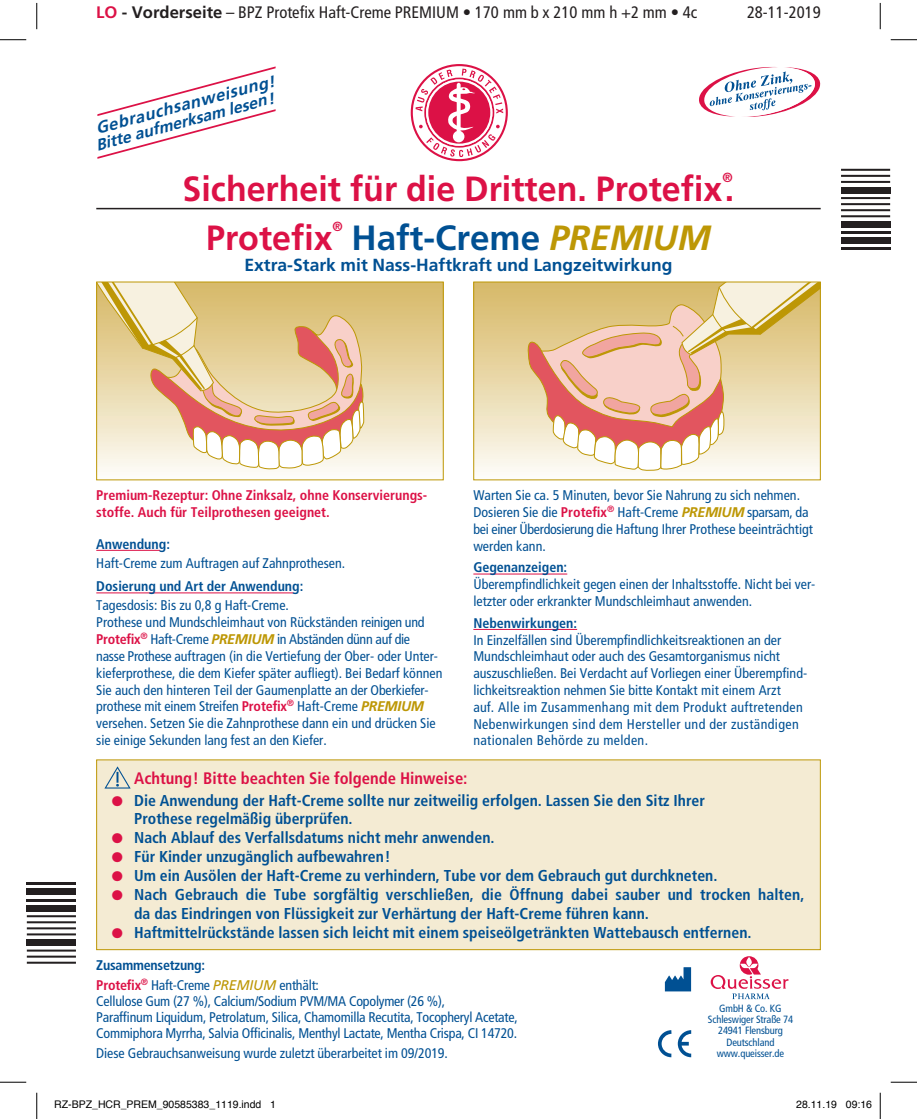
<style>
.page{position:relative;width:917px;height:1119px;background:#fff}
.page>*{position:absolute;margin:0;border:0;box-sizing:border-box;transform-origin:0 0}
.t1{font:700 35px "Frutiger";color:#dc1146}
.t2{font:700 35px "Frutiger";color:#005093}
.t3{font:700 17.5px "Frutiger";color:#005093}
.t4{font:condensed 16.62px "Frutiger";color:#231f20}
.t5{font:700 condensed 16.62px "Frutiger";color:#dc1146}
.t6{font:italic 700 16.62px "Frutiger";color:#005093}
.t7{font:italic 700 15.92px "Frutiger";color:#005093}
.t8{font:700 condensed 15.75px/18.9px "Frutiger";color:#005093}
.t9{font:condensed 14px/16.8px "Frutiger";color:#005093}
.t10{font:700 condensed 14px/16.8px "Frutiger";color:#dc1146}
.t11{font:700 condensed 14px "Frutiger";color:#005093}
.t12{font:700 13.3px "Frutiger";color:#dc1146}
.t13{font:condensed 10.5px/11.4px "Frutiger";letter-spacing:-.01em;color:#005093;text-align:center}
.t14{font:10.5px "Helvetica";color:#000}
.s1{font-weight:700;font-stretch:normal;color:#dc1146}
.s2{font-weight:700;font-stretch:normal}
.s3{font-size:15.92px}
.s4{font-style:italic;color:#bd9705}
.s5{font-weight:700;color:#dc1146}
.s6{font-weight:700;font-style:italic;font-stretch:normal;color:#bd9705}
.s7{color:#dc1146}
.s8{font-weight:700}
.s9{font-style:italic;font-stretch:normal;color:#bd9705}
</style>
<div class="page">
<svg style="left:710px;top:956px;width:79px;height:44px"></svg>
<img style="left:664px;top:967px;width:28px;height:25px">
<hr style="left:473px;top:573px;width:94px;height:1px;background:#dc1146">
<hr style="left:473px;top:628px;width:104px;height:1px;background:#dc1146">
<hr style="left:96px;top:549px;width:64px;height:1px;background:#dc1146">
<hr style="left:96px;top:592px;width:197px;height:1px;background:#dc1146">
<div style="left:97px;top:759px;width:723px;height:190px;background:#f4ebd3"></div>
<div style="left:474px;top:282px;width:346px;height:198px;background:linear-gradient(to bottom,#d6b764,#fdfbf5)"></div>
<svg style="left:526px;top:283px;width:293px;height:195px;background:#ebcaa9"></svg>
<div style="left:473px;top:281px;width:348px;height:199px;border:1px solid #bd9705"></div>
<div style="left:97px;top:282px;width:346px;height:198px;background:linear-gradient(to bottom,#d6b764,#fdfbf5)"></div>
<svg style="left:98px;top:283px;width:266px;height:189px;background:#e8caa2"></svg>
<div style="left:96px;top:281px;width:348px;height:199px;border:1px solid #bd9705"></div>
<svg style="left:97px;top:66px;width:179px;height:93px"></svg>
<div style="left:409px;top:62px;width:101px;height:101px;border:7px solid #fff;border-radius:50%"></div>
<svg style="left:412px;top:65px;width:95px;height:95px"></svg>
<hr style="left:96px;top:208px;width:725px;height:1px;background:#231f20">
<svg style="left:699px;top:67px;width:121px;height:50px"></svg>
<svg style="left:658px;top:1030px;width:13px;height:26px"></svg>
<svg style="left:678px;top:1030px;width:13px;height:26px"></svg>
<img style="left:105px;top:766px;width:26px;height:22px">
<hr style="left:841px;top:247px;width:49px;height:2px;background:#231f20">
<div style="left:841px;top:237px;width:49px;height:6px;background:#231f20"></div>
<hr style="left:841px;top:231px;width:49px;height:2px;background:#231f20">
<div style="left:841px;top:221px;width:49px;height:6px;background:#231f20"></div>
<hr style="left:841px;top:197px;width:49px;height:2px;background:#231f20">
<hr style="left:841px;top:203px;width:49px;height:2px;background:#231f20">
<hr style="left:841px;top:209px;width:49px;height:2px;background:#231f20">
<hr style="left:841px;top:215px;width:49px;height:2px;background:#231f20">
<div style="left:841px;top:187px;width:49px;height:6px;background:#231f20"></div>
<hr style="left:841px;top:169px;width:49px;height:2px;background:#231f20">
<hr style="left:841px;top:175px;width:49px;height:2px;background:#231f20">
<hr style="left:841px;top:181px;width:49px;height:2px;background:#231f20">
<hr style="left:27px;top:882px;width:49px;height:2px;background:#231f20">
<div style="left:27px;top:888px;width:49px;height:6px;background:#231f20"></div>
<hr style="left:27px;top:898px;width:49px;height:2px;background:#231f20">
<div style="left:27px;top:904px;width:49px;height:7px;background:#231f20"></div>
<hr style="left:27px;top:915px;width:49px;height:2px;background:#231f20">
<hr style="left:27px;top:921px;width:49px;height:2px;background:#231f20">
<hr style="left:27px;top:927px;width:49px;height:2px;background:#231f20">
<hr style="left:27px;top:933px;width:49px;height:2px;background:#231f20">
<div style="left:27px;top:939px;width:49px;height:6px;background:#231f20"></div>
<hr style="left:27px;top:949px;width:49px;height:2px;background:#231f20">
<hr style="left:27px;top:955px;width:49px;height:2px;background:#231f20">
<hr style="left:27px;top:961px;width:49px;height:2px;background:#231f20">
<svg style="left:0;top:39px;width:26px;height:1px"></svg>
<svg style="left:891px;top:39px;width:26px;height:1px"></svg>
<svg style="left:0;top:1081px;width:26px;height:1px"></svg>
<svg style="left:891px;top:1081px;width:26px;height:1px"></svg>
<svg style="left:36px;top:3px;width:1px;height:26px"></svg>
<svg style="left:36px;top:1092px;width:1px;height:26px"></svg>
<svg style="left:880px;top:3px;width:1px;height:26px"></svg>
<svg style="left:880px;top:1092px;width:1px;height:26px"></svg>
<p class="t4" style="left:96px;top:3px;width:602px"><span class="s1">LO</span> <span class="s2">- Vorderseite</span> – BPZ Protefix Haft-Creme PREMIUM • 170 mm b x 210 mm h +2 mm • 4c</p>
<p class="t4" style="left:747px;top:3px;width:75px">28-11-2019</p>
<p class="t6" style="left:93px;top:119px;width:186px;rotate:-15deg">Gebrauchsanweisung<span class="s3">!</span></p>
<p class="t7" style="left:94px;top:136px;width:185px;rotate:-15deg">Bitte aufmerksam lesen!</p>
<p class="t12" style="left:722px;top:169px;width:12px">®</p>
<h1 class="t1" style="left:183px;top:168px;width:553px">Sicherheit für die Dritten. Protefix.</h1>
<h1 class="t1" style="left:206px;top:217px;width:128px">Protefix</h1>
<p class="t12" style="left:333px;top:218px;width:12px">®</p>
<h1 class="t2" style="left:351px;top:217px;width:361px">Haft-Creme <span class="s4">PREMIUM</span></h1>
<p class="t3" style="left:244px;top:255px;width:429px">Extra-Stark mit Nass-Haftkraft und Langzeitwirkung</p>
<p class="t10" style="left:96px;top:486px;width:333px">Premium-Rezeptur: Ohne Zinksalz, ohne Konservierungs&shy;stoffe. Auch für Teilprothesen geeignet.</p>
<p class="t11" style="left:96px;top:535px;width:75px">Anwendung:</p>
<p class="t9" style="left:96px;top:554px;width:250px">Haft-Creme zum Auftragen auf Zahnprothesen.</p>
<p class="t11" style="left:96px;top:578px;width:209px">Dosierung und Art der Anwendung:</p>
<p class="t9" style="left:96px;top:597px;width:348px">Tagesdosis: Bis zu 0,8 g Haft-Creme.<br>Prothese und Mundschleimhaut von Rückständen reinigen und <span class="s5">Protefix</span><sup>®</sup> Haft-Creme <span class="s6">PREMIUM</span> in Abständen dünn auf die<br>nasse Prothese auftragen (in die Vertiefung der Ober- oder Unter&shy;kieferprothese, die dem Kiefer später aufliegt). Bei Bedarf können Sie auch den hinteren Teil der Gaumenplatte an der Oberkiefer&shy;prothese mit einem Streifen <span class="s5">Protefix</span><sup>®</sup> Haft-Creme <span class="s6">PREMIUM </span>versehen. Setzen Sie die Zahnprothese dann ein und drücken Sie sie einige Sekunden lang fest an den Kiefer.</p>
<p class="t5" style="left:134px;top:768px;width:335px">Achtung! Bitte beachten Sie folgende Hinweise:</p>
<p class="t8" style="left:134px;top:790px;width:572px;text-indent:-22px"><span class="s7">●</span> Die Anwendung der Haft-Creme sollte nur zeitweilig erfolgen. Lassen Sie den Sitz Ihrer<br>Prothese regelmäßig überprüfen.</p>
<p class="t8" style="left:112px;top:828px;width:384px"><span class="s7">●</span> Nach Ablauf des Verfallsdatums nicht mehr anwenden.</p>
<p class="t8" style="left:112px;top:847px;width:280px"><span class="s7">●</span> Für Kinder unzugänglich aufbewahren!</p>
<p class="t8" style="left:112px;top:866px;width:607px"><span class="s7">●</span> Um ein Ausölen der Haft-Creme zu verhindern, Tube vor dem Gebrauch gut durchkneten.</p>
<p class="t8" style="left:134px;top:885px;width:672px;text-indent:-22px"><span class="s7">●</span> Nach Gebrauch die Tube sorgfältig verschließen, die Öffnung dabei sauber und trocken halten, da das Eindringen von Flüssigkeit zur Verhärtung der Haft-Creme führen kann.</p>
<p class="t8" style="left:112px;top:922px;width:641px"><span class="s7">●</span> Haftmittelrückstände lassen sich leicht mit einem speiseölgetränkten Wattebausch entfernen.</p>
<p class="t9" style="left:473px;top:487px;width:341px">Warten Sie ca. 5 Minuten, bevor Sie Nahrung zu sich nehmen.<br>Dosieren Sie die <span class="s5">Protefix</span><sup>®</sup> Haft-Creme <span class="s6">PREMIUM</span> sparsam, da bei einer Überdosierung die Haftung Ihrer Prothese beeinträchtigt werden kann.</p>
<p class="t11" style="left:473px;top:559px;width:95px">Gegenanzeigen:</p>
<p class="t9" style="left:473px;top:576px;width:343px">Überempfindlichkeit gegen einen der Inhaltsstoffe. Nicht bei ver&shy;letzter oder erkrankter Mundschleimhaut anwenden.</p>
<p class="t11" style="left:473px;top:614px;width:105px">Nebenwirkungen:</p>
<p class="t9" style="left:473px;top:631px;width:335px">In Einzelfällen sind Überempfindlichkeitsreaktionen an der Mundschleimhaut oder auch des Gesamtorganismus nicht auszuschließen. Bei Verdacht auf Vorliegen einer Überempfind&shy;lichkeitsreaktion nehmen Sie bitte Kontakt mit einem Arzt<br>auf. Alle im Zusammenhang mit dem Produkt auftretenden Nebenwirkungen sind dem Hersteller und der zuständigen nationalen Behörde zu melden.</p>
<p class="t9" style="left:96px;top:954px;width:224px;line-height:20.7px"><span class="s8">Zusammensetzung:<br></span><span class="s5">Protefix</span><sup>®</sup> Haft-Creme <span class="s9">PREMIUM</span> enthält:</p>
<p class="t9" style="left:96px;top:993px;width:423px;line-height:15.8px">Cellulose Gum (27 %), Calcium/Sodium PVM/MA Copolymer (26 %),<br>Paraffinum Liquidum, Petrolatum, Silica, Chamomilla Recutita, Tocopheryl Acetate,<br>Commiphora Myrrha, Salvia Officinalis, Menthyl Lactate, Mentha Crispa, CI 14720.</p>
<p class="t9" style="left:96px;top:1044px;width:353px">Diese Gebrauchsanweisung wurde zuletzt überarbeitet im 09/2019.</p>
<p class="t13" style="left:708px;top:1002px;width:87px">GmbH &amp; Co. KG<br>Schleswiger Straße 74<br>24941 Flensburg<br>Deutschland www.queisser.de</p>
<p class="t14" style="left:54px;top:1096px;width:223px">RZ-BPZ_HCR_PREM_90585383_1119.indd 1</p>
<p class="t14" style="left:796px;top:1096px;width:77px">28.11.19 09:16</p>
</div>
